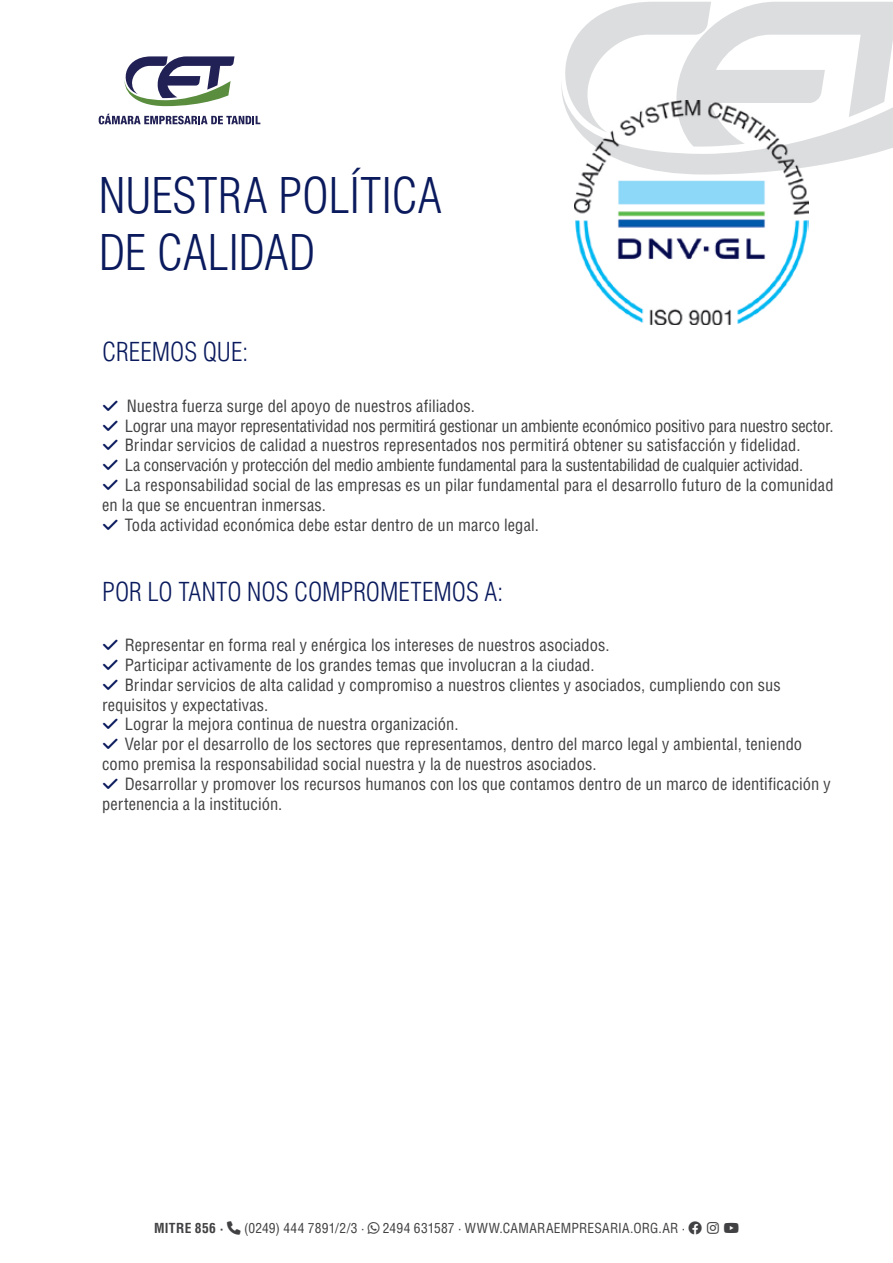
<style>
.page{position:relative;width:893px;height:1263px;background:#fff}
.page>*{position:absolute;margin:0;border:0;box-sizing:border-box;transform-origin:0 0}
.t1{font:300 condensed 48px/57.6px "Helvetica LT Std";letter-spacing:-.005em;color:#0a1a5d}
.t2{font:300 condensed 25.5px "Helvetica LT Std";color:#0a1a5d}
.t3{font:condensed 16.5px "Helvetica LT Std";letter-spacing:.005em;color:#414042}
.t4{font:condensed 16.5px "Helvetica LT Std";letter-spacing:-.015em;color:#414042}
.t5{font:condensed 13.5px "Helvetica LT Std";letter-spacing:.015em;color:#414042}
.t6{font:700 condensed 13.5px "Helvetica LT Std";letter-spacing:.03em;color:#414042}
</style>
<div class="page">
<svg style="left:561px;top:2px;width:332px;height:165px"></svg>
<img style="left:575px;top:101px;width:233px;height:224px">
<svg style="left:124px;top:56px;width:111px;height:50px"></svg>
<svg style="left:99px;top:114px;width:161px;height:10px"></svg>
<h1 class="t1" style="left:99px;top:166px;width:345px">NUESTRA POLÍTICA<br>DE CALIDAD</h1>
<h2 class="t2" style="left:102px;top:336px;width:147px">CREEMOS QUE:</h2>
<p class="t3" style="left:127px;top:395px;width:350px">Nuestra fuerza surge del apoyo de nuestros afiliados.</p>
<p class="t4" style="left:125px;top:415px;width:710px">Lograr una mayor representatividad nos permitirá gestionar un ambiente económico positivo para nuestro sector.</p>
<p class="t3" style="left:125px;top:435px;width:677px">Brindar servicios de calidad a nuestros representados nos permitirá obtener su satisfacción y fidelidad.</p>
<p class="t4" style="left:125px;top:455px;width:680px">La conservación y protección del medio ambiente fundamental para la sustentabilidad de cualquier actividad.</p>
<p class="t3" style="left:125px;top:475px;width:710px">La responsabilidad social de las empresas es un pilar fundamental para el desarrollo futuro de la comunidad</p>
<p class="t3" style="left:102px;top:494px;width:225px">en la que se encuentran inmersas.</p>
<p class="t3" style="left:125px;top:514px;width:415px">Toda actividad económica debe estar dentro de un marco legal.</p>
<h2 class="t2" style="left:102px;top:576px;width:403px">POR LO TANTO NOS COMPROMETEMOS A:</h2>
<p class="t3" style="left:125px;top:635px;width:486px">Representar en forma real y enérgica los intereses de nuestros asociados.</p>
<p class="t3" style="left:125px;top:655px;width:471px">Participar activamente de los grandes temas que involucran a la ciudad.</p>
<p class="t3" style="left:125px;top:674px;width:657px">Brindar servicios de alta calidad y compromiso a nuestros clientes y asociados, cumpliendo con sus</p>
<p class="t3" style="left:102px;top:694px;width:168px">requisitos y expectativas.</p>
<p class="t3" style="left:125px;top:714px;width:335px">Lograr la mejora continua de nuestra organización.</p>
<p class="t3" style="left:125px;top:734px;width:679px">Velar por el desarrollo de los sectores que representamos, dentro del marco legal y ambiental, teniendo</p>
<p class="t3" style="left:102px;top:754px;width:496px">como premisa la responsabilidad social nuestra y la de nuestros asociados.</p>
<p class="t3" style="left:125px;top:773px;width:707px">Desarrollar y promover los recursos humanos con los que contamos dentro de un marco de identificación y</p>
<p class="t3" style="left:102px;top:793px;width:182px">pertenencia a la institución.</p>
<p class="t6" style="left:154px;top:1220px;width:71px">MITRE 856 ·</p>
<p class="t5" style="left:244px;top:1220px;width:122px">(0249) 444 7891/2/3 ·</p>
<p class="t5" style="left:383px;top:1220px;width:304px">2494 631587 · WWW.CAMARAEMPRESARIA.ORG.AR ·</p>
</div>
